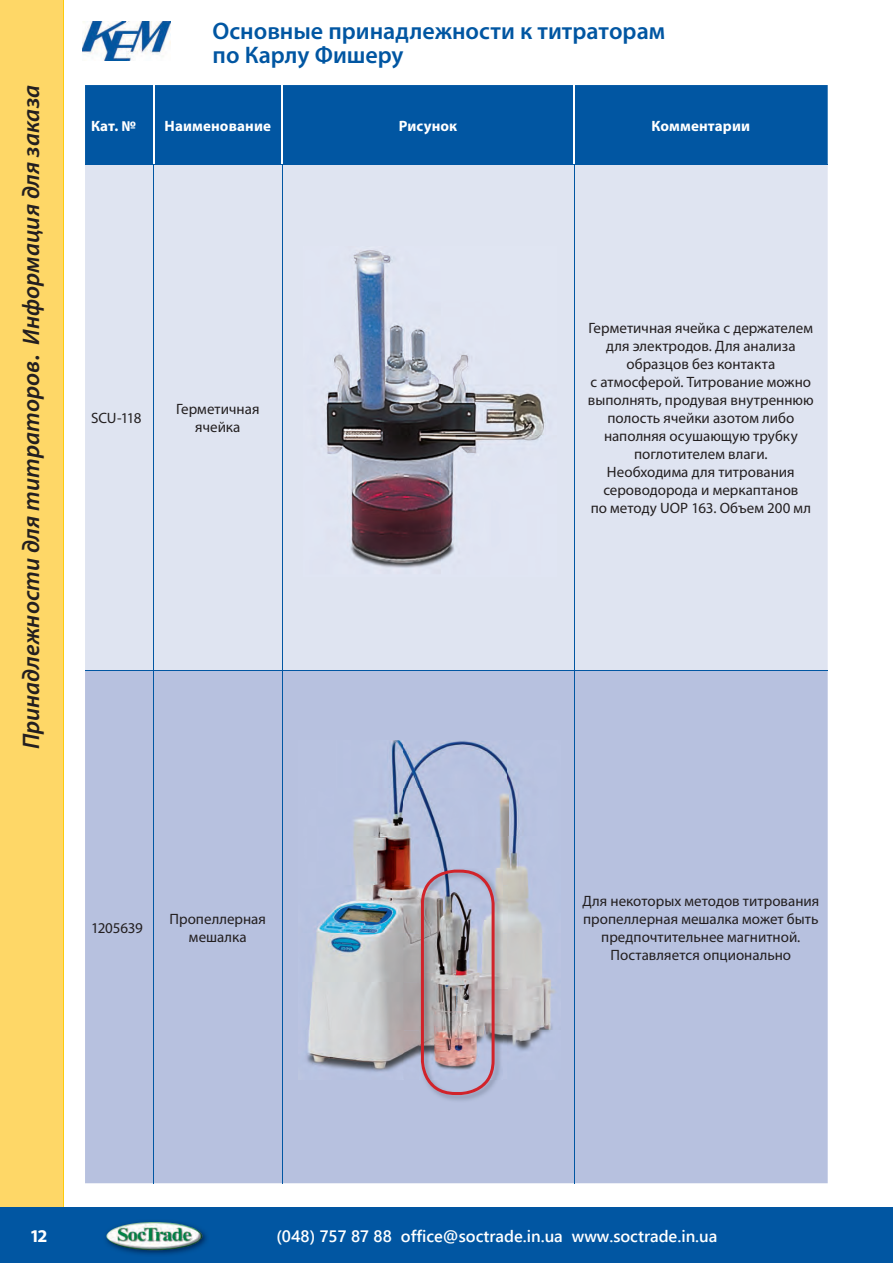
<style>
.page{position:relative;width:893px;height:1263px;background:#fff}
.page>*{position:absolute;margin:0;border:0;box-sizing:border-box;transform-origin:0 0}
.t1{font:italic 600 24px "Myriad Pro";letter-spacing:.005em;color:#231f20}
.t2{font:600 24px/24px "Myriad Pro";color:#0156a2}
.t3{font:700 18px "Myriad Pro";color:#fff}
.t4{font:600 16.5px "Segoe UI";color:#fff}
.t5{font:15px/18px "Myriad Pro";color:#231f20;text-align:center}
.t6{font:700 15px "Myriad Pro";letter-spacing:.005em;color:#fff}
</style>
<div class="page">
<div style="left:0;top:0;width:64px;height:1263px;background:#fed767"></div>
<hr style="left:63px;top:0;width:1px;height:1263px;background:#feca0a">
<div style="left:0;top:1208px;width:893px;height:55px;background:#0156a2"></div>
<img style="left:82px;top:21px;width:88px;height:40px">
<img style="left:109px;top:1221px;width:98px;height:34px">
<img style="left:106px;top:1222px;width:53px;height:22px">
<div style="left:85px;top:85px;width:743px;height:80px;background:#0156a2"></div>
<div style="left:85px;top:166px;width:743px;height:504px;background:#dfe4f1"></div>
<div style="left:85px;top:671px;width:743px;height:512px;background:#b7c1df"></div>
<hr style="left:153px;top:85px;width:1px;height:80px;background:#fff">
<hr style="left:281px;top:85px;width:2px;height:80px;background:#fff">
<hr style="left:573px;top:85px;width:2px;height:80px;background:#fff">
<hr style="left:153px;top:671px;width:1px;height:512px;background:#0156a2">
<hr style="left:282px;top:671px;width:1px;height:512px;background:#0156a2">
<hr style="left:574px;top:671px;width:1px;height:512px;background:#0156a2">
<hr style="left:85px;top:165px;width:69px;height:1px;background:#0156a2">
<hr style="left:154px;top:165px;width:128px;height:1px;background:#0156a2">
<hr style="left:282px;top:165px;width:292px;height:1px;background:#0156a2">
<hr style="left:574px;top:165px;width:254px;height:1px;background:#0156a2">
<hr style="left:153px;top:165px;width:1px;height:505px;background:#0156a2">
<hr style="left:282px;top:165px;width:1px;height:505px;background:#0156a2">
<hr style="left:574px;top:165px;width:1px;height:505px;background:#0156a2">
<hr style="left:85px;top:670px;width:69px;height:1px;background:#0156a2">
<hr style="left:154px;top:670px;width:128px;height:1px;background:#0156a2">
<hr style="left:282px;top:670px;width:292px;height:1px;background:#0156a2">
<hr style="left:574px;top:670px;width:254px;height:1px;background:#0156a2">
<img style="left:303px;top:247px;width:253px;height:330px">
<img style="left:299px;top:740px;width:261px;height:339px">
<img style="left:419px;top:868px;width:83px;height:235px">
<img style="left:421px;top:870px;width:74px;height:225px">
<h1 class="t1" style="left:16px;top:749px;width:666px;rotate:-90deg">Принадлежности для титраторов. Информация для заказа</h1>
<h1 class="t2" style="left:213px;top:19px;width:454px">Основные принадлежности к титраторам по Карлу Фишеру</h1>
<p class="t6" style="left:91px;top:116px;width:46px">Кат. №</p>
<p class="t6" style="left:165px;top:116px;width:108px">Наименование</p>
<p class="t6" style="left:399px;top:116px;width:60px">Рисунок</p>
<p class="t6" style="left:652px;top:116px;width:100px">Комментарии</p>
<p class="t5" style="left:91px;top:409px;width:52px">SCU-118</p>
<p class="t5" style="left:176px;top:400px;width:85px">Герметичная ячейка</p>
<p class="t5" style="left:588px;top:319px;width:227px">Герметичная ячейка с держателем для электродов. Для анализа образцов без контакта<br>с атмосферой. Титрование можно выполнять, продувая внутреннюю полость ячейки азотом либо наполняя осушающую трубку поглотителем влаги.<br>Необходима для титрования сероводорода и меркаптанов<br>по методу UOP 163. Объем 200 мл</p>
<p class="t5" style="left:91px;top:918px;width:53px">1205639</p>
<p class="t5" style="left:170px;top:909px;width:98px">Пропеллерная мешалка</p>
<p class="t5" style="left:582px;top:891px;width:238px">Для некоторых методов титрования пропеллерная мешалка может быть предпочтительнее магнитной.<br>Поставляется опционально</p>
<p class="t3" style="left:30px;top:1224px;width:19px">12</p>
<p class="t4" style="left:276px;top:1221px;width:443px">(048) 757 87 88 office@soctrade.in.ua www.soctrade.in.ua</p>
</div>
